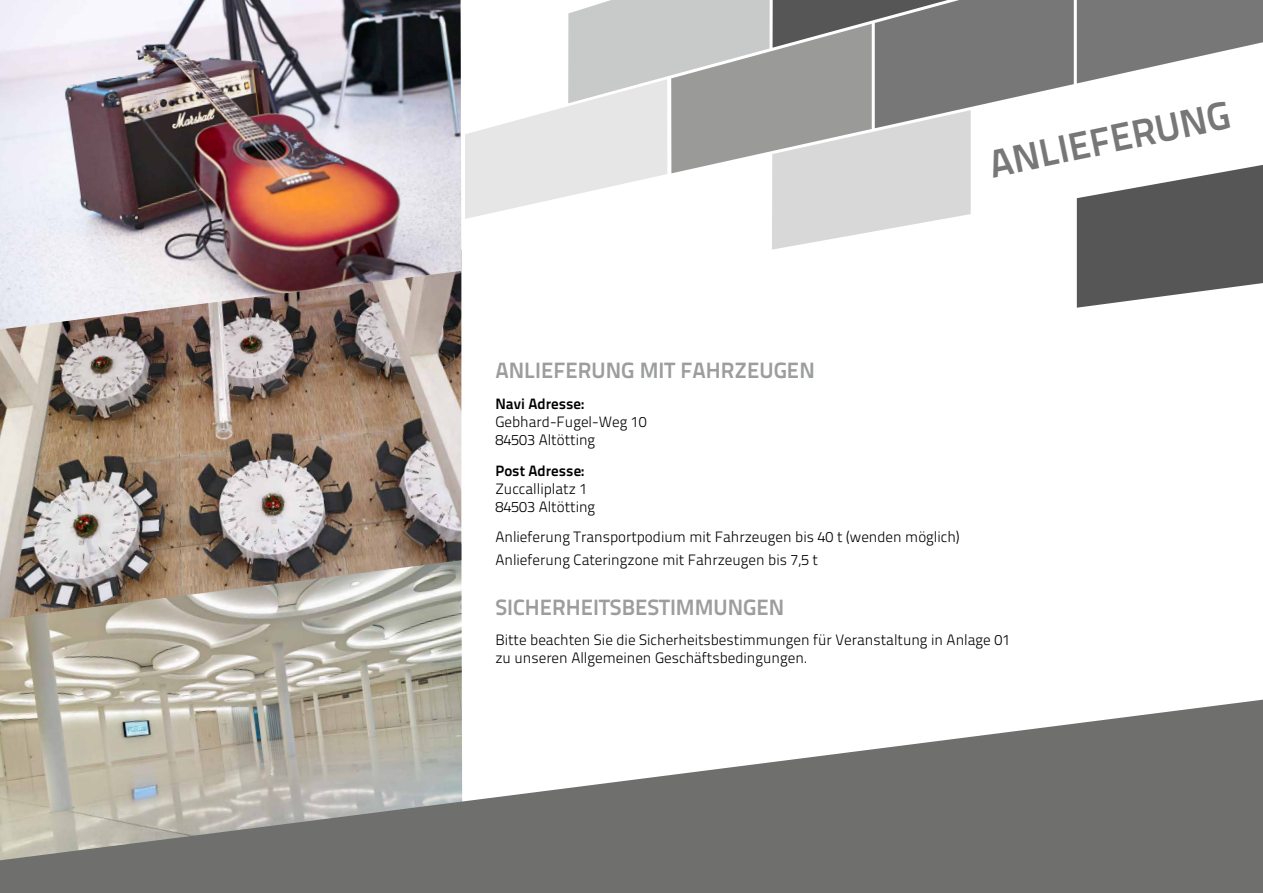
<style>
.page{position:relative;width:1263px;height:893px;background:#fff}
.page>*{position:absolute;margin:0;border:0;box-sizing:border-box;transform-origin:0 0}
.t1{font:700 39px "Titillium Text 22 L";color:#565656}
.t2{font:700 22.2px "Titillium Text 22 L";color:#9c9d9d}
.t3{font:300 15px/18px "Titillium Text 22 L";color:#000}
.t4{font:700 15px "Titillium Text 22 L";color:#000}
</style>
<div class="page">
<img style="left:0;top:544px;width:462px;height:153px">
<img style="left:0;top:329px;width:461px;height:292px">
<svg style="left:465px;top:0;width:798px;height:308px"></svg>
<svg style="left:0;top:697px;width:1263px;height:196px;fill:#6f6f6e"></svg>
<img style="left:0;top:0;width:461px;height:329px">
<h1 class="t1" style="left:983px;top:135px;width:246px;rotate:-12deg">ANLIEFERUNG</h1>
<h2 class="t2" style="left:495px;top:353px;width:321px">ANLIEFERUNG MIT FAHRZEUGEN</h2>
<p class="t4" style="left:495px;top:392px;width:90px">Navi Adresse:</p>
<p class="t3" style="left:495px;top:412px;width:153px">Gebhard-Fugel-Weg 10<br>84503 Altötting</p>
<p class="t4" style="left:495px;top:459px;width:91px">Post Adresse:</p>
<p class="t3" style="left:495px;top:479px;width:101px">Zuccalliplatz 1<br>84503 Altötting</p>
<p class="t3" style="left:495px;top:525px;width:466px;line-height:22.2px">Anlieferung Transportpodium mit Fahrzeugen bis 40 t (wenden möglich)<br>Anlieferung Cateringzone mit Fahrzeugen bis 7,5 t</p>
<h2 class="t2" style="left:495px;top:590px;width:290px">SICHERHEITSBESTIMMUNGEN</h2>
<p class="t3" style="left:495px;top:630px;width:516px">Bitte beachten Sie die Sicherheitsbestimmungen für Veranstaltung in Anlage 01 zu unseren Allgemeinen Geschäftsbedingungen.</p>
</div>
